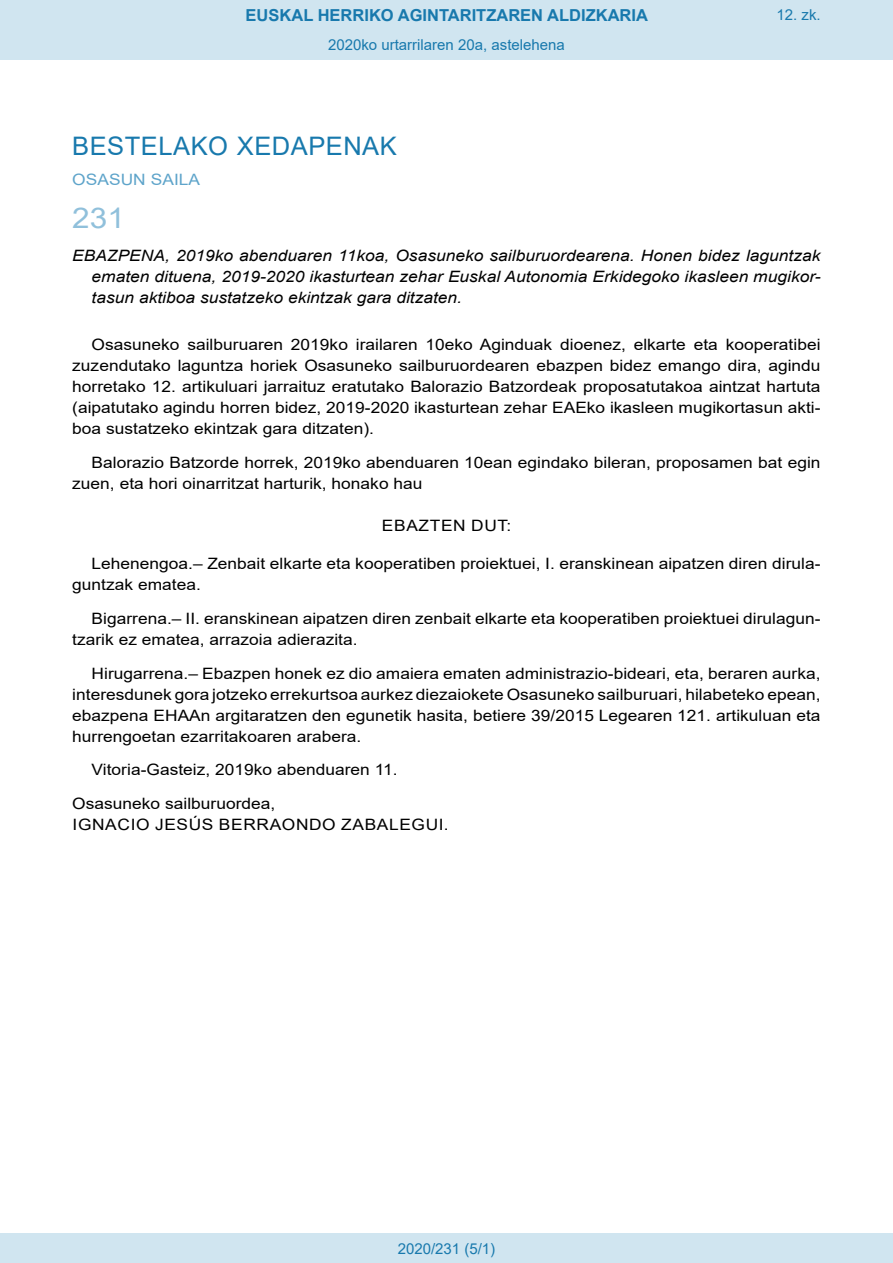
<style>
.page{position:relative;width:893px;height:1263px;background:#fff}
.page>*{position:absolute;margin:0;border:0;box-sizing:border-box;transform-origin:0 0}
.BOPVOrden{font:28.5px "Arial";color:#90c0db;scale:1.11 1}
.BOPVSeccion{font:25.5px "Arial";letter-spacing:.02em;color:#1879ad}
.t1{font:700 16.5px "Arial";color:#1879ad}
.BOPVDetalle{font:15.6px/21px "Arial";color:#000;scale:1.11 1}
.BOPVTitulo{font:italic 15.6px/21px "Arial";color:#000;text-align:justify;scale:1.11 1}
.BOPVFirmaLugFec{font:15.6px "Arial";color:#000;scale:1.11 1}
.BOPVFirmaNombre{font:15.6px "Arial";letter-spacing:.035em;color:#000;scale:1.11 1}
.BOPVFirmaPuesto{font:15.6px "Arial";color:#000;scale:1.11 1}
.BOPVOrganismo{font:15.6px "Arial";letter-spacing:.005em;color:#5ea4ca;scale:1.11 1}
.BOPVClave{font:15.6px "Arial";letter-spacing:.035em;color:#000;scale:1.11 1}
.Paginacion_Centro{font:15px "Arial";color:#1879ad}
</style>
<div class="page">
<div style="left:0;top:0;width:893px;height:60px;background:#d0e5f0"></div>
<div style="left:0;top:1233px;width:893px;height:30px;background:#d0e5f0"></div>
<p class="t1" style="left:246px;top:3px;width:404px">EUSKAL HERRIKO AGINTARITZAREN ALDIZKARIA</p>
<p class="Paginacion_Centro" style="left:328px;top:35px;width:238px">2020ko urtarrilaren 20a, astelehena</p>
<p class="Paginacion_Centro" style="left:776px;top:5px;width:46px">12. zk.</p>
<p class="BOPVSeccion" style="left:72px;top:128px;width:326px">BESTELAKO XEDAPENAK</p>
<p class="BOPVOrganismo" style="left:72px;top:169px;width:117px">OSASUN SAILA</p>
<p class="BOPVOrden" style="left:72px;top:198px;width:49px">231</p>
<p class="BOPVTitulo" style="left:92px;top:246px;width:658px;text-indent:-19px">EBAZPENA, 2019ko abenduaren 11koa, Osasuneko sailburuordearena. Honen bidez laguntzak ematen dituena, 2019-2020 ikasturtean zehar Euskal Autonomia Erkidegoko ikasleen mugikor&shy;tasun aktiboa sustatzeko ekintzak gara ditzaten.</p>
<p class="BOPVDetalle" style="left:72px;top:334px;width:676px;text-align:justify;text-indent:19px">Osasuneko sailburuaren 2019ko irailaren 10eko Aginduak dioenez, elkarte eta kooperatibei zuzendutako laguntza horiek Osasuneko sailburuordearen ebazpen bidez emango dira, agindu horretako 12. artikuluari jarraituz eratutako Balorazio Batzordeak proposatutakoa aintzat hartuta (aipatutako agindu horren bidez, 2019-2020 ikasturtean zehar EAEko ikasleen mugikortasun akti&shy;boa sustatzeko ekintzak gara ditzaten).</p>
<p class="BOPVDetalle" style="left:72px;top:452px;width:676px;text-indent:19px">Balorazio Batzorde horrek, 2019ko abenduaren 10ean egindako bileran, proposamen bat egin zuen, eta hori oinarritzat harturik, honako hau</p>
<p class="BOPVClave" style="left:382px;top:515px;width:118px">EBAZTEN DUT:</p>
<p class="BOPVDetalle" style="left:72px;top:553px;width:676px;text-indent:19px">Lehenengoa.– Zenbait elkarte eta kooperatiben proiektuei, I. eranskinean aipatzen diren dirula&shy;guntzak ematea.</p>
<p class="BOPVDetalle" style="left:72px;top:608px;width:676px;text-indent:19px">Bigarrena.– II. eranskinean aipatzen diren zenbait elkarte eta kooperatiben proiektuei dirulagun&shy;tzarik ez ematea, arrazoia adierazita.</p>
<p class="BOPVDetalle" style="left:72px;top:662px;width:676px;text-align:justify;text-indent:19px">Hirugarrena.– Ebazpen honek ez dio amaiera ematen administrazio-bideari, eta, beraren aurka, interesdunek gora jotzeko errekurtsoa aurkez diezaiokete Osasuneko sailburuari, hilabeteko epean, ebazpena EHAAn argitaratzen den egunetik hasita, betiere 39/2015 Legearen 121. artikuluan eta hurrengoetan ezarritakoaren arabera.</p>
<p class="BOPVFirmaLugFec" style="left:92px;top:759px;width:277px">Vitoria-Gasteiz, 2019ko abenduaren 11.</p>
<p class="BOPVFirmaPuesto" style="left:72px;top:793px;width:184px">Osasuneko sailburuordea,</p>
<p class="BOPVFirmaNombre" style="left:73px;top:814px;width:340px">IGNACIO JESÚS BERRAONDO ZABALEGUI.</p>
<p class="Paginacion_Centro" style="left:398px;top:1238px;width:99px">2020/231 (5/1)</p>
</div>
